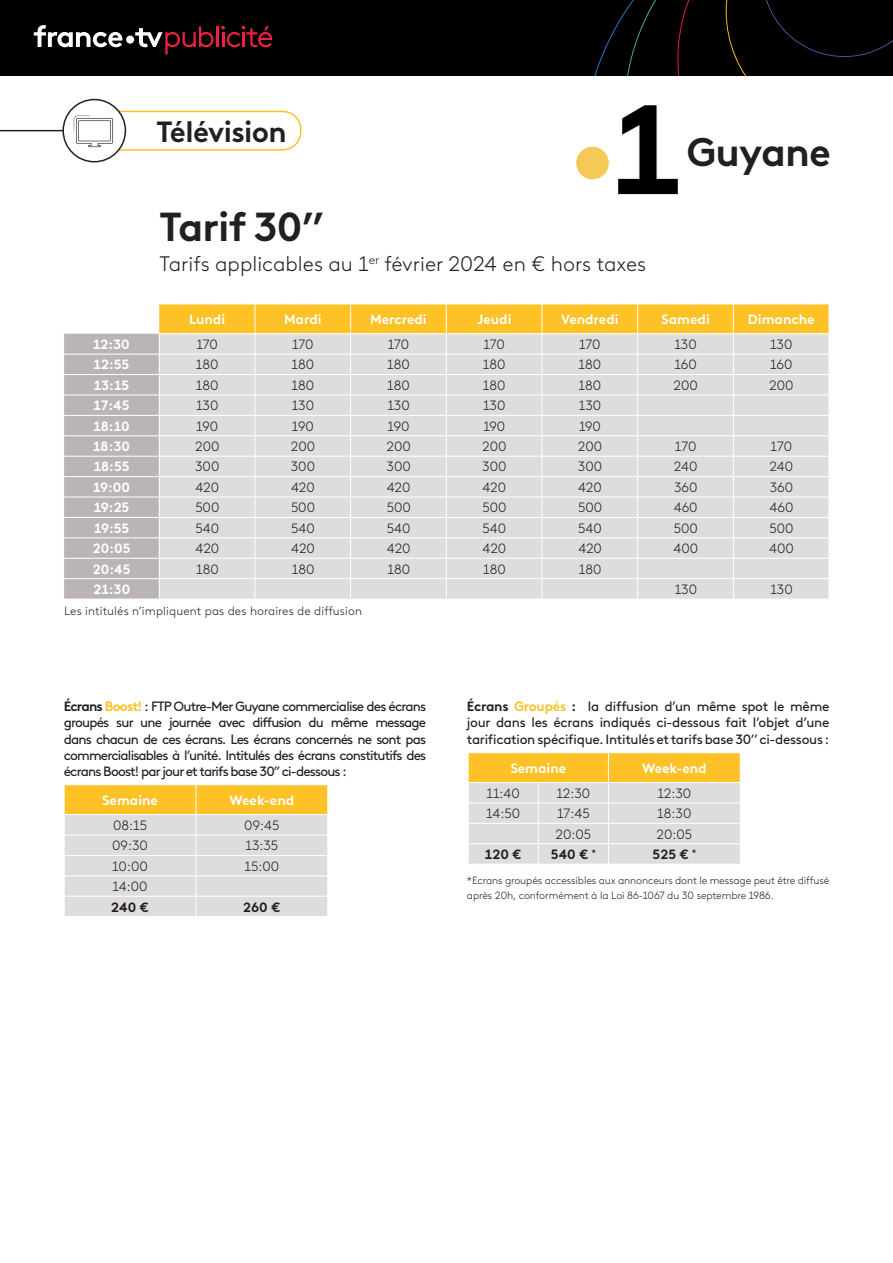
<style>
.page{position:relative;width:893px;height:1263px;background:#fff}
.page>*{position:absolute;margin:0;border:0;box-sizing:border-box;transform-origin:0 0}
.t1{font:700 40.5px "France TV Brown";letter-spacing:-.02em;color:#231f20}
.t2{font:700 39.9px "France TV Brown";letter-spacing:-.02em;color:#231f20}
.t3{font:700 29.25px "France TV Brown";letter-spacing:-.02em;color:#231f20}
.t4{font:300 21px "France TV Brown";color:#231f20}
.t5{font:13.5px/16.2px "France TV Brown";letter-spacing:-.045em;color:#231f20;text-align:justify}
.t6{font:300 13.5px "France TV Brown";color:#231f20}
.t7{font:700 13.5px "France TV Brown";color:#fff}
.t8{font:700 13.5px "France TV Brown";color:#231f20}
.t9{font:300 12px "France TV Brown";letter-spacing:.01em;color:#231f20}
.t10{font:300 10.5px/15px "France TV Brown";letter-spacing:-.01em;color:#231f20}
.s1{font-weight:700}
.s2{font-weight:700;color:#fec126}
</style>
<div class="page">
<svg style="left:618px;top:105px;width:60px;height:89px"></svg>
<div style="left:576px;top:147px;width:33px;height:32px;background:#f5c956;border-radius:50%"></div>
<div style="left:99px;top:111px;width:202px;height:40px;border:2px solid #fec126;border-radius:18px"></div>
<div style="left:63px;top:100px;width:62px;height:62px;background:#fff;border-radius:50%"></div>
<div style="left:62px;top:99px;width:64px;height:63px;border:2px solid #231f20;border-radius:50%"></div>
<div style="left:0;top:0;width:39px;height:75px;background:#000"></div>
<div style="left:39px;top:0;width:544px;height:75px;background:#000"></div>
<div style="left:583px;top:0;width:310px;height:75px;background:#000"></div>
<svg style="left:34px;top:25px;width:88px;height:22px"></svg>
<div style="left:126px;top:36px;width:8px;height:8px;background:#fff;border-radius:50%"></div>
<svg style="left:135px;top:26px;width:78px;height:28px;background:#3b1d22"></svg>
<svg style="left:221px;top:26px;width:51px;height:21px"></svg>
<hr style="left:216px;top:26px;width:2px;height:21px;background:#ed2141">
<hr style="left:0;top:130px;width:64px;height:1px;background:#231f20">
<svg style="left:74px;top:116px;width:39px;height:31px"></svg>
<svg style="left:64px;top:304px;width:765px;height:295px;background:#dfd8ca"></svg>
<svg style="left:468px;top:753px;width:273px;height:111px;background:#e9d9b2"></svg>
<svg style="left:64px;top:785px;width:264px;height:131px;background:#e6d9b7"></svg>
<h3 class="t3" style="left:156px;top:109px;width:132px">Télévision</h3>
<h2 class="t2" style="left:686px;top:122px;width:146px">Guyane</h2>
<h1 class="t1" style="left:159px;top:196px;width:166px">Tarif 30’’</h1>
<h3 class="t4" style="left:159px;top:249px;width:488px">Tarifs applicables au 1<sup>er</sup> février 2024 en € hors taxes</h3>
<p class="t7" style="left:189px;top:309px;width:38px">Lundi</p>
<p class="t7" style="left:284px;top:309px;width:39px">Mardi</p>
<p class="t7" style="left:370px;top:309px;width:58px">Mercredi</p>
<p class="t7" style="left:477px;top:309px;width:36px">Jeudi</p>
<p class="t7" style="left:561px;top:309px;width:59px">Vendredi</p>
<p class="t7" style="left:661px;top:309px;width:50px">Samedi</p>
<p class="t7" style="left:748px;top:309px;width:68px">Dimanche</p>
<p class="t7" style="left:93px;top:334px;width:38px">12:30</p>
<p class="t6" style="left:196px;top:335px;width:23px">170</p>
<p class="t6" style="left:292px;top:335px;width:23px">170</p>
<p class="t6" style="left:388px;top:335px;width:23px">170</p>
<p class="t6" style="left:483px;top:335px;width:23px">170</p>
<p class="t6" style="left:579px;top:335px;width:23px">170</p>
<p class="t6" style="left:674px;top:335px;width:24px">130</p>
<p class="t6" style="left:770px;top:335px;width:24px">130</p>
<p class="t7" style="left:94px;top:354px;width:37px">12:55</p>
<p class="t6" style="left:196px;top:355px;width:24px">180</p>
<p class="t6" style="left:292px;top:355px;width:24px">180</p>
<p class="t6" style="left:387px;top:355px;width:24px">180</p>
<p class="t6" style="left:483px;top:355px;width:24px">180</p>
<p class="t6" style="left:579px;top:355px;width:24px">180</p>
<p class="t6" style="left:674px;top:355px;width:24px">160</p>
<p class="t6" style="left:770px;top:355px;width:24px">160</p>
<p class="t7" style="left:94px;top:375px;width:37px">13:15</p>
<p class="t6" style="left:196px;top:376px;width:24px">180</p>
<p class="t6" style="left:292px;top:376px;width:24px">180</p>
<p class="t6" style="left:387px;top:376px;width:24px">180</p>
<p class="t6" style="left:483px;top:376px;width:24px">180</p>
<p class="t6" style="left:579px;top:376px;width:24px">180</p>
<p class="t6" style="left:673px;top:376px;width:26px">200</p>
<p class="t6" style="left:769px;top:376px;width:26px">200</p>
<p class="t7" style="left:94px;top:395px;width:37px">17:45</p>
<p class="t6" style="left:196px;top:396px;width:24px">130</p>
<p class="t6" style="left:292px;top:396px;width:24px">130</p>
<p class="t6" style="left:387px;top:396px;width:24px">130</p>
<p class="t6" style="left:483px;top:396px;width:24px">130</p>
<p class="t6" style="left:579px;top:396px;width:24px">130</p>
<p class="t7" style="left:93px;top:415px;width:38px">18:10</p>
<p class="t6" style="left:196px;top:416px;width:23px">190</p>
<p class="t6" style="left:292px;top:416px;width:23px">190</p>
<p class="t6" style="left:388px;top:416px;width:23px">190</p>
<p class="t6" style="left:483px;top:416px;width:23px">190</p>
<p class="t6" style="left:579px;top:416px;width:23px">190</p>
<p class="t7" style="left:93px;top:436px;width:38px">18:30</p>
<p class="t6" style="left:195px;top:437px;width:26px">200</p>
<p class="t6" style="left:291px;top:437px;width:26px">200</p>
<p class="t6" style="left:386px;top:437px;width:26px">200</p>
<p class="t6" style="left:482px;top:437px;width:26px">200</p>
<p class="t6" style="left:578px;top:437px;width:26px">200</p>
<p class="t6" style="left:675px;top:437px;width:23px">170</p>
<p class="t6" style="left:771px;top:437px;width:23px">170</p>
<p class="t7" style="left:94px;top:456px;width:37px">18:55</p>
<p class="t6" style="left:195px;top:457px;width:26px">300</p>
<p class="t6" style="left:291px;top:457px;width:26px">300</p>
<p class="t6" style="left:387px;top:457px;width:26px">300</p>
<p class="t6" style="left:482px;top:457px;width:26px">300</p>
<p class="t6" style="left:578px;top:457px;width:26px">300</p>
<p class="t6" style="left:674px;top:457px;width:25px">240</p>
<p class="t6" style="left:769px;top:457px;width:25px">240</p>
<p class="t7" style="left:93px;top:477px;width:38px">19:00</p>
<p class="t6" style="left:195px;top:478px;width:25px">420</p>
<p class="t6" style="left:291px;top:478px;width:25px">420</p>
<p class="t6" style="left:387px;top:478px;width:25px">420</p>
<p class="t6" style="left:483px;top:478px;width:25px">420</p>
<p class="t6" style="left:578px;top:478px;width:25px">420</p>
<p class="t6" style="left:674px;top:478px;width:25px">360</p>
<p class="t6" style="left:770px;top:478px;width:25px">360</p>
<p class="t7" style="left:94px;top:497px;width:37px">19:25</p>
<p class="t6" style="left:195px;top:498px;width:26px">500</p>
<p class="t6" style="left:291px;top:498px;width:26px">500</p>
<p class="t6" style="left:387px;top:498px;width:26px">500</p>
<p class="t6" style="left:482px;top:498px;width:26px">500</p>
<p class="t6" style="left:578px;top:498px;width:26px">500</p>
<p class="t6" style="left:674px;top:498px;width:25px">460</p>
<p class="t6" style="left:769px;top:498px;width:25px">460</p>
<p class="t7" style="left:94px;top:518px;width:37px">19:55</p>
<p class="t6" style="left:196px;top:518px;width:25px">540</p>
<p class="t6" style="left:291px;top:518px;width:25px">540</p>
<p class="t6" style="left:387px;top:518px;width:25px">540</p>
<p class="t6" style="left:483px;top:518px;width:25px">540</p>
<p class="t6" style="left:578px;top:518px;width:25px">540</p>
<p class="t6" style="left:674px;top:518px;width:26px">500</p>
<p class="t6" style="left:769px;top:518px;width:26px">500</p>
<p class="t7" style="left:93px;top:538px;width:39px">20:05</p>
<p class="t6" style="left:196px;top:539px;width:25px">420</p>
<p class="t6" style="left:291px;top:539px;width:25px">420</p>
<p class="t6" style="left:387px;top:539px;width:25px">420</p>
<p class="t6" style="left:483px;top:539px;width:25px">420</p>
<p class="t6" style="left:578px;top:539px;width:25px">420</p>
<p class="t6" style="left:673px;top:539px;width:26px">400</p>
<p class="t6" style="left:769px;top:539px;width:26px">400</p>
<p class="t7" style="left:93px;top:558px;width:39px">20:45</p>
<p class="t6" style="left:196px;top:559px;width:24px">180</p>
<p class="t6" style="left:292px;top:559px;width:24px">180</p>
<p class="t6" style="left:387px;top:559px;width:24px">180</p>
<p class="t6" style="left:483px;top:559px;width:24px">180</p>
<p class="t6" style="left:579px;top:559px;width:24px">180</p>
<p class="t7" style="left:93px;top:579px;width:38px">21:30</p>
<p class="t6" style="left:675px;top:580px;width:24px">130</p>
<p class="t6" style="left:770px;top:580px;width:24px">130</p>
<p class="t9" style="left:64px;top:602px;width:299px">Les intitulés n’impliquent pas des horaires de diffusion</p>
<p class="t5" style="left:64px;top:697px;width:364px"><span class="s1">Écrans</span> <span class="s2">Boost!</span> : FTP Outre-Mer Guyane commercialise des écrans groupés sur une journée avec diffusion du même message dans chacun de ces écrans. Les écrans concernés ne sont pas commercialisables à l’unité. Intitulés des écrans constitutifs des écrans Boost! par jour et tarifs base 30’’ ci-dessous :</p>
<p class="t7" style="left:102px;top:790px;width:57px">Semaine</p>
<p class="t7" style="left:230px;top:790px;width:66px">Week-end</p>
<p class="t6" style="left:113px;top:815px;width:35px">08:15</p>
<p class="t6" style="left:244px;top:815px;width:37px">09:45</p>
<p class="t6" style="left:112px;top:836px;width:37px">09:30</p>
<p class="t6" style="left:246px;top:836px;width:34px">13:35</p>
<p class="t6" style="left:112px;top:856px;width:37px">10:00</p>
<p class="t6" style="left:245px;top:856px;width:36px">15:00</p>
<p class="t6" style="left:112px;top:877px;width:37px">14:00</p>
<p class="t8" style="left:111px;top:896px;width:39px">240 €</p>
<p class="t8" style="left:243px;top:896px;width:39px">260 €</p>
<p class="t5" style="left:467px;top:697px;width:364px"><span class="s1">Écrans</span> <span class="s2">Groupés</span> <span class="s1">:</span> la diffusion d’un même spot le même jour dans les écrans indiqués ci-dessous fait l’objet d’une tarification spécifique. Intitulés et tarifs base 30’’ ci-dessous :</p>
<p class="t7" style="left:510px;top:757px;width:57px">Semaine</p>
<p class="t7" style="left:642px;top:757px;width:66px">Week-end</p>
<p class="t6" style="left:486px;top:783px;width:35px">11:40</p>
<p class="t6" style="left:556px;top:783px;width:35px">12:30</p>
<p class="t6" style="left:657px;top:783px;width:35px">12:30</p>
<p class="t6" style="left:486px;top:804px;width:36px">14:50</p>
<p class="t6" style="left:557px;top:804px;width:34px">17:45</p>
<p class="t6" style="left:657px;top:804px;width:36px">18:30</p>
<p class="t6" style="left:555px;top:824px;width:37px">20:05</p>
<p class="t6" style="left:656px;top:824px;width:37px">20:05</p>
<p class="t8" style="left:485px;top:844px;width:38px">120 €</p>
<p class="t8" style="left:551px;top:844px;width:46px">540 € <sup>*</sup></p>
<p class="t8" style="left:653px;top:844px;width:45px">525 € <sup>*</sup></p>
<p class="t10" style="left:467px;top:872px;width:364px">*Ecrans groupés accessibles aux annonceurs dont le message peut être diffusé après 20h, conformément à la Loi 86-1067 du 30 septembre 1986.</p>
</div>
